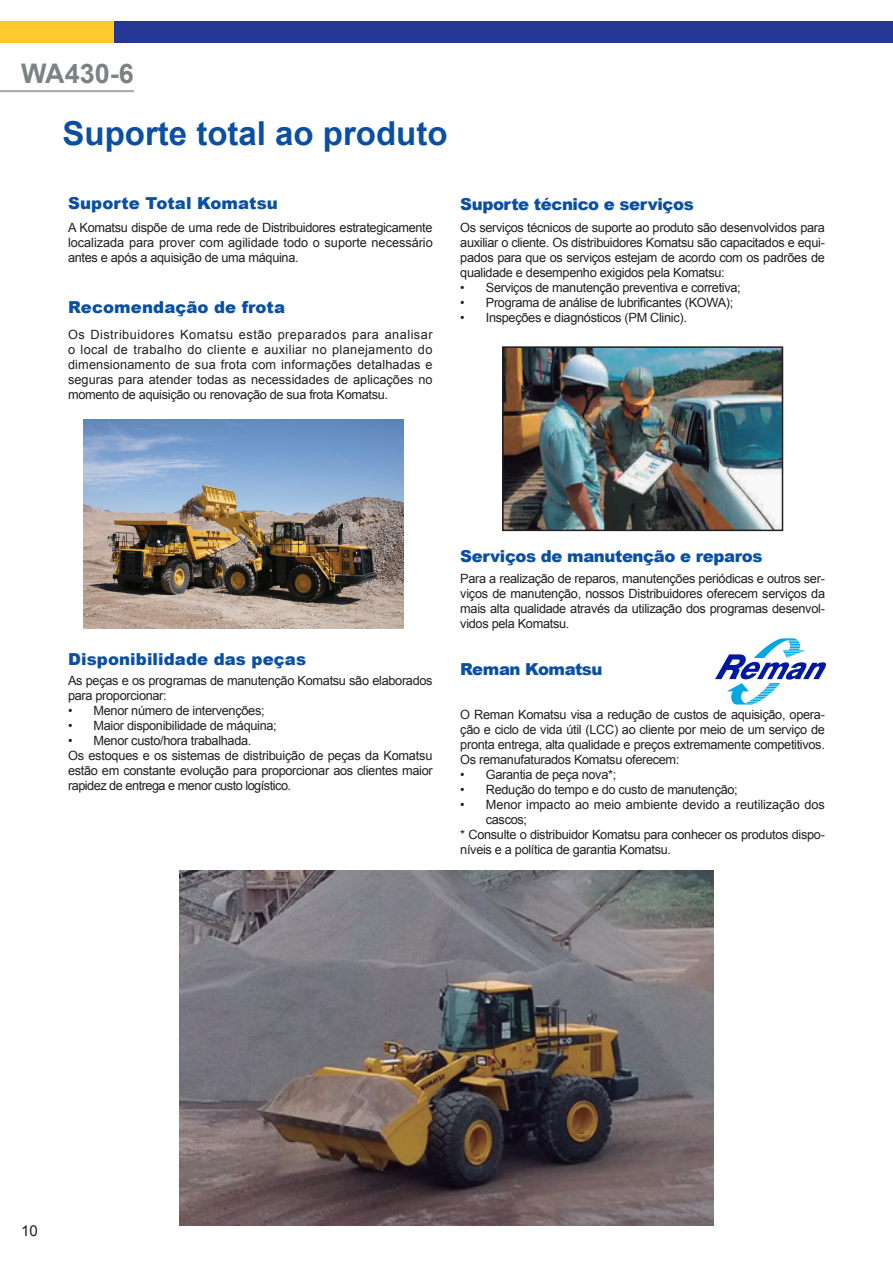
<style>
.page{position:relative;width:893px;height:1263px;background:#fff}
.page>*{position:absolute;margin:0;border:0;box-sizing:border-box;transform-origin:0 0}
.TEXTO_13_BOLD_AZUL{font:700 33px "Arial";color:#0a4fa2}
.t1{font:700 27px "Arial";color:#7b8385}
.chamada_11_azul{font:900 16.5px "Arial";letter-spacing:-.025em;color:#0a4fa2}
.TITULO_MENOR{font:900 16.5px "Arial";letter-spacing:.005em;color:#0a4fa2}
.t2{font:15px "Arial";color:#231f20}
.TEXTO_9{font:12.75px/15px "Arial";letter-spacing:-.025em;color:#231f20;text-align:justify}
.TEXTO_9-2{font:12.75px/15px "Arial";letter-spacing:-.005em;color:#231f20}
</style>
<div class="page">
<hr style="left:0;top:90px;width:134px;height:2px;background:#acadb1">
<div style="left:0;top:21px;width:114px;height:21px;background:#fec92d"></div>
<div style="left:114px;top:21px;width:779px;height:21px;background:#263895"></div>
<img style="left:180px;top:870px;width:533px;height:355px">
<img style="left:83px;top:419px;width:320px;height:209px">
<svg style="left:715px;top:638px;width:111px;height:66px"></svg>
<img style="left:505px;top:349px;width:275px;height:179px">
<div style="left:502px;top:346px;width:281px;height:185px;border:2px solid #231f20"></div>
<h2 class="t1" style="left:21px;top:56px;width:114px">WA430-6</h2>
<p class="TEXTO_13_BOLD_AZUL" style="left:63px;top:111px;width:387px">Suporte total ao produto</p>
<p class="TITULO_MENOR" style="left:68px;top:191px;width:211px">Suporte Total Komatsu</p>
<p class="chamada_11_azul" style="left:460px;top:192px;width:235px">Suporte técnico e serviços</p>
<p class="TEXTO_9" style="left:68px;top:220px;width:366px">A Komatsu dispõe de uma rede de Distribuidores estrategicamente localizada para prover com agilidade todo o suporte necessário antes e após a aquisição de uma máquina.</p>
<p class="TITULO_MENOR" style="left:68px;top:295px;width:218px">Recomendação de frota</p>
<p class="TEXTO_9" style="left:68px;top:327px;width:366px">Os Distribuidores Komatsu estão preparados para analisar o local de trabalho do cliente e auxiliar no planejamento do dimensionamento de sua frota com informações detalhadas e seguras para atender todas as necessidades de aplicações no momento de aquisição ou renovação de sua frota Komatsu.</p>
<p class="TEXTO_9" style="left:460px;top:220px;width:366px">Os serviços técnicos de suporte ao produto são desenvolvidos para auxiliar o cliente. Os distribuidores Komatsu são capacitados e equi&shy;pados para que os serviços estejam de acordo com os padrões de qualidade e desempenho exigidos pela Komatsu:</p>
<p class="TEXTO_9" style="left:460px;top:280px;width:282px">• Serviços de manutenção preventiva e corretiva;</p>
<p class="TEXTO_9" style="left:460px;top:295px;width:275px">• Programa de análise de lubrificantes (KOWA);</p>
<p class="TEXTO_9" style="left:460px;top:310px;width:228px">• Inspeções e diagnósticos (PM Clinic).</p>
<p class="TITULO_MENOR" style="left:68px;top:647px;width:240px">Disponibilidade das peças</p>
<p class="TEXTO_9" style="left:68px;top:673px;width:366px">As peças e os programas de manutenção Komatsu são elaborados para proporcionar:</p>
<p class="TEXTO_9" style="left:68px;top:703px;width:198px">• Menor número de intervenções;</p>
<p class="TEXTO_9" style="left:68px;top:718px;width:210px">• Maior disponibilidade de máquina;</p>
<p class="TEXTO_9" style="left:68px;top:733px;width:185px">• Menor custo/hora trabalhada.</p>
<p class="TEXTO_9" style="left:68px;top:748px;width:366px">Os estoques e os sistemas de distribuição de peças da Komatsu estão em constante evolução para proporcionar aos clientes maior rapidez de entrega e menor custo logístico.</p>
<p class="chamada_11_azul" style="left:460px;top:544px;width:304px">Serviços de manutenção e reparos</p>
<p class="TEXTO_9" style="left:460px;top:571px;width:366px">Para a realização de reparos, manutenções periódicas e outros ser&shy;viços de manutenção, nossos Distribuidores oferecem serviços da mais alta qualidade através da utilização dos programas desenvol&shy;vidos pela Komatsu.</p>
<p class="chamada_11_azul" style="left:460px;top:657px;width:144px">Reman Komatsu</p>
<p class="TEXTO_9" style="left:460px;top:707px;width:366px">O Reman Komatsu visa a redução de custos de aquisição, opera&shy;ção e ciclo de vida útil (LCC) ao cliente por meio de um serviço de pronta entrega, alta qualidade e preços extremamente competitivos.<br>Os remanufaturados Komatsu oferecem:</p>
<p class="TEXTO_9" style="left:460px;top:767px;width:157px">• Garantia de peça nova*;</p>
<p class="TEXTO_9" style="left:460px;top:782px;width:279px">• Redução do tempo e do custo de manutenção;</p>
<p class="TEXTO_9-2" style="left:486px;top:797px;width:340px;text-indent:-26px">• Menor impacto ao meio ambiente devido a reutilização dos cascos;</p>
<p class="TEXTO_9" style="left:460px;top:827px;width:366px">* Consulte o distribuidor Komatsu para conhecer os produtos dispo&shy;níveis e a política de garantia Komatsu.</p>
<p class="t2" style="left:21px;top:1221px;width:18px">10</p>
</div>
